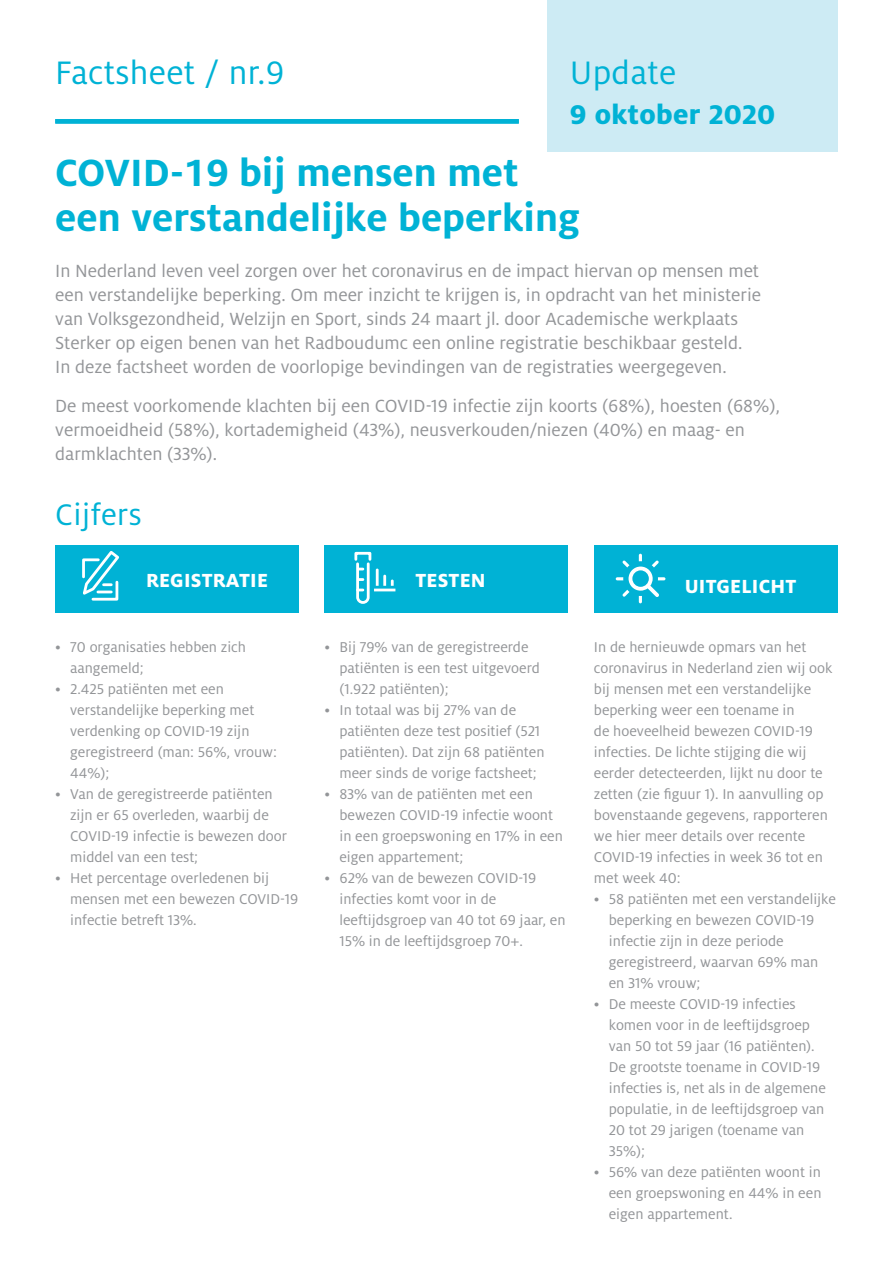
<style>
.page{position:relative;width:893px;height:1263px;background:#fff}
.page>*{position:absolute;margin:0;border:0;box-sizing:border-box;transform-origin:0 0}
.t1{font:700 42px/45px "Milo OT";color:#00b2d5}
.t2{font:36px "Milo OT";letter-spacing:.01em;color:#00b2d5}
.t3{font:33px "Milo OT";letter-spacing:.01em;color:#00b2d5}
.t4{font:800 30px "Milo OT";letter-spacing:.01em;color:#00b2d5}
.t5{font:800 21px "Milo OT";letter-spacing:.01em;color:#fff}
.t6{font:19.5px/24px "Milo OT";color:#939598}
.t7{font:15.75px/21px "Milo OT";color:#939598}
</style>
<div class="page">
<div style="left:547px;top:0;width:291px;height:151px;background:#cdebf4"></div>
<div style="left:55px;top:119px;width:464px;height:5px;background:#00b2d5"></div>
<div style="left:55px;top:545px;width:244px;height:67px;background:#00b2d5"></div>
<svg style="left:82px;top:551px;width:37px;height:50px"></svg>
<div style="left:594px;top:545px;width:244px;height:67px;background:#00b2d5"></div>
<svg style="left:616px;top:554px;width:49px;height:49px"></svg>
<div style="left:325px;top:545px;width:243px;height:67px;background:#00b2d5"></div>
<div style="left:354px;top:552px;width:17px;height:9px;border:3px solid #fff"></div>
<hr style="left:374px;top:589px;width:21px;height:2px;background:#fff">
<svg style="left:356px;top:562px;width:38px;height:42px"></svg>
<h2 class="t2" style="left:55px;top:53px;width:231px">Factsheet / nr.9</h2>
<h2 class="t2" style="left:570px;top:53px;width:108px">Update</h2>
<h3 class="t4" style="left:570px;top:98px;width:207px">9 oktober 2020</h3>
<h1 class="t1" style="left:55px;top:150px;width:526px">COVID-19 bij mensen met een verstandelijke beperking</h1>
<p class="t6" style="left:55px;top:259px;width:707px">In Nederland leven veel zorgen over het coronavirus en de impact hiervan op mensen met een verstandelijke beperking. Om meer inzicht te krijgen is, in opdracht van het ministerie van Volksgezondheid, Welzijn en Sport, sinds 24 maart jl. door Academische werkplaats Sterker op eigen benen van het Radboudumc een online registratie beschikbaar gesteld.<br>In deze factsheet worden de voorlopige bevindingen van de registraties weergegeven.</p>
<p class="t6" style="left:55px;top:394px;width:726px">De meest voorkomende klachten bij een COVID-19 infectie zijn koorts (68%), hoesten (68%), vermoeidheid (58%), kortademigheid (43%), neusverkouden/niezen (40%) en maag- en darmklachten (33%).</p>
<h3 class="t3" style="left:55px;top:497px;width:88px">Cijfers</h3>
<h3 class="t5" style="left:146px;top:568px;width:123px">REGISTRATIE</h3>
<h3 class="t5" style="left:415px;top:568px;width:72px">TESTEN</h3>
<h3 class="t5" style="left:685px;top:575px;width:113px">UITGELICHT</h3>
<p class="t7" style="left:70px;top:637px;width:177px;text-indent:-15px">• 70 organisaties hebben zich aangemeld;</p>
<p class="t7" style="left:70px;top:679px;width:208px;text-indent:-15px">• 2.425 patiënten met een verstandelijke beperking met verdenking op COVID-19 zijn geregistreerd (man: 56%, vrouw:<br>44%);</p>
<p class="t7" style="left:70px;top:784px;width:218px;text-indent:-15px">• Van de geregistreerde patiënten zijn er 65 overleden, waarbij de<br>COVID-19 infectie is bewezen door middel van een test;</p>
<p class="t7" style="left:70px;top:868px;width:229px;text-indent:-15px">• Het percentage overledenen bij mensen met een bewezen COVID-19 infectie betreft 13%.</p>
<p class="t7" style="left:339px;top:637px;width:202px;text-indent:-15px">• Bij 79% van de geregistreerde patiënten is een test uitgevoerd (1.922 patiënten);</p>
<p class="t7" style="left:339px;top:700px;width:207px;text-indent:-15px">• In totaal was bij 27% van de patiënten deze test positief (521 patiënten). Dat zijn 68 patiënten meer sinds de vorige factsheet;</p>
<p class="t7" style="left:339px;top:784px;width:225px;text-indent:-15px">• 83% van de patiënten met een bewezen COVID-19 infectie woont in een groepswoning en 17% in een eigen appartement;</p>
<p class="t7" style="left:339px;top:868px;width:228px;text-indent:-15px">• 62% van de bewezen COVID-19 infecties komt voor in de leeftijdsgroep van 40 tot 69 jaar, en<br>15% in de leeftijdsgroep 70+.</p>
<p class="t7" style="left:594px;top:637px;width:240px">In de hernieuwde opmars van het coronavirus in Nederland zien wij ook bij mensen met een verstandelijke beperking weer een toename in<br>de hoeveelheid bewezen COVID-19 infecties. De lichte stijging die wij eerder detecteerden, lijkt nu door te zetten (zie figuur 1). In aanvulling op bovenstaande gegevens, rapporteren we hier meer details over recente COVID-19 infecties in week 36 tot en met week 40:</p>
<p class="t7" style="left:609px;top:889px;width:229px;text-indent:-15px">• 58 patiënten met een verstandelijke beperking en bewezen COVID-19 infectie zijn in deze periode geregistreerd, waarvan 69% man en 31% vrouw;</p>
<p class="t7" style="left:609px;top:994px;width:219px;text-indent:-15px">• De meeste COVID-19 infecties komen voor in de leeftijdsgroep van 50 tot 59 jaar (16 patiënten).<br>De grootste toename in COVID-19 infecties is, net als in de algemene populatie, in de leeftijdsgroep van<br>20 tot 29 jarigen (toename van<br>35%);</p>
<p class="t7" style="left:609px;top:1161px;width:214px;text-align:justify;text-indent:-15px">• 56% van deze patiënten woont in een groepswoning en 44% in een eigen appartement.</p>
</div>
